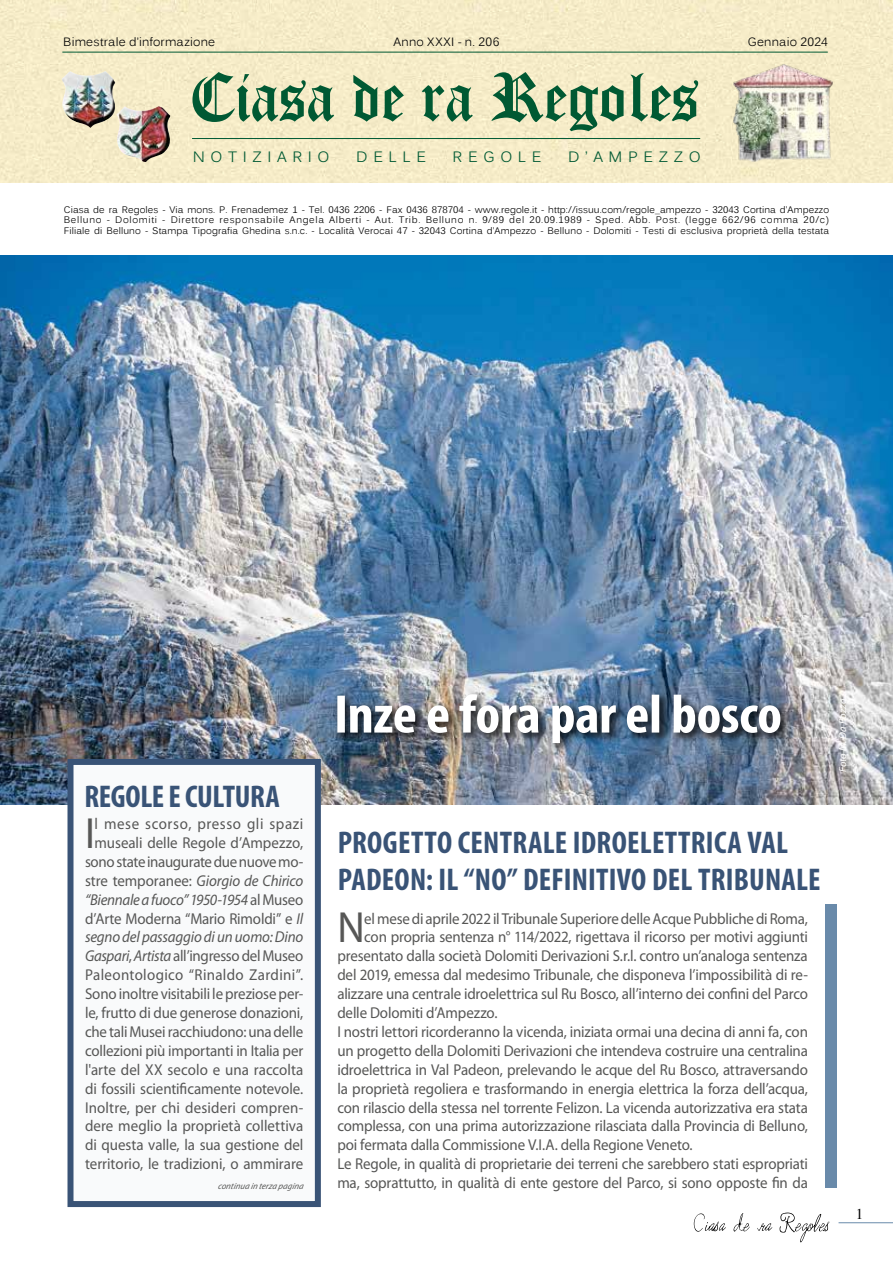
<style>
.page{position:relative;width:893px;height:1263px;background:#fff}
.page>*{position:absolute;margin:0;border:0;box-sizing:border-box;transform-origin:0 0}
.t1{font:43.8px "Myriad Pro";color:#575756;scale:.95 1}
.t2{font:700 condensed 31.5px/37.8px "Myriad Pro";letter-spacing:.005em;color:#395376}
.t3{font:15.75px/18.9px "Myriad Pro";letter-spacing:-.01em;color:#575756;text-align:right;scale:.95 1}
.t4{font:15px "Kalinga";letter-spacing:.375em;color:#005933}
.t5{font:15px "Times";color:#000}
.t6{font:12px "Kalinga";letter-spacing:.015em;color:#000}
.t7{font:italic 10.5px "Myriad Pro";letter-spacing:.005em;color:#fff}
.t8{font:9.45px/10.5px "Kalinga";letter-spacing:.01em;color:#000;text-align:justify}
.t9{font:italic 9px "Myriad Pro";color:#575756;scale:.95 1}
.s1{font-style:italic}
</style>
<div class="page">
<hr style="left:838px;top:1222px;width:55px;height:1px;background:#698aaa">
<svg style="left:694px;top:1212px;width:135px;height:30px"></svg>
<img style="left:0;top:256px;width:893px;height:549px">
<div style="left:0;top:0;width:893px;height:183px;background:#f6ecc8"></div>
<hr style="left:192px;top:138px;width:508px;height:1px;background:#005933">
<hr style="left:62px;top:52px;width:766px;height:1px;background:#005933">
<img style="left:732px;top:64px;width:102px;height:98px">
<img style="left:62px;top:71px;width:53px;height:57px">
<img style="left:117px;top:106px;width:53px;height:56px">
<svg style="left:192px;top:72px;width:506px;height:59px;background:#b3c49f"></svg>
<div style="left:826px;top:905px;width:11px;height:283px;background:#698aaa"></div>
<div style="left:333px;top:690px;width:459px;height:64px;background:#000;opacity:.7"></div>
<img style="left:337px;top:694px;width:443px;height:49px">
<div style="left:68px;top:759px;width:253px;height:448px;background:#f9fafb;border:6px solid #395376"></div>
<p class="t6" style="left:63px;top:34px;width:154px">Bimestrale d’informazione</p>
<p class="t6" style="left:394px;top:34px;width:107px">Anno XXXI - n. 206</p>
<p class="t6" style="left:748px;top:34px;width:81px">Gennaio 2024</p>
<p class="t4" style="left:193px;top:147px;width:138px">NOTIZIARIO</p>
<p class="t4" style="left:356px;top:147px;width:71px">DELLE</p>
<p class="t4" style="left:453px;top:147px;width:90px">REGOLE</p>
<p class="t4" style="left:568px;top:147px;width:134px">D’AMPEZZO</p>
<p class="t8" style="left:64px;top:205px;width:767px">Ciasa de ra Regoles - Via mons. P. Frenademez 1 - Tel. 0436 2206 - Fax 0436 878704 - www.regole.it - http://issuu.com/regole_ampezzo - 32043 Cortina d’Ampezzo Belluno - Dolomiti - Direttore responsabile Angela Alberti - Aut. Trib. Belluno n. 9/89 del 20.09.1989 - Sped. Abb. Post. (legge 662/96 comma 20/c)<br>Filiale di Belluno - Stampa Tipografia Ghedina s.n.c. - Località Verocai 47 - 32043 Cortina d’Ampezzo - Belluno - Dolomiti - Testi di esclusiva proprietà della testata</p>
<h2 class="t2" style="left:85px;top:777px;width:197px">REGOLE E CULTURA</h2>
<h1 class="t1" style="left:85px;top:806px;width:12px">I</h1>
<p class="t3" style="left:85px;top:814px;width:231px">l mese scorso, presso gli spazi museali delle Regole d’Ampezzo, sono state inaugurate due nuove mo&shy;stre temporanee: <span class="s1">Giorgio de Chirico “Biennale a fuoco” 1950-1954</span> al Museo d’Arte Moderna “Mario Rimoldi” e <span class="s1">Il segno del passaggio di un uomo: Dino Gaspari</span>, <span class="s1">Artista</span> all’ingresso del Museo Paleontologico “Rinaldo Zardini”.<br>Sono inoltre visitabili le preziose per&shy;le, frutto di due generose donazioni, che tali Musei racchiudono: una delle collezioni più importanti in Italia per l'arte del XX secolo e una raccolta di fossili scientificamente notevole.<br>Inoltre, per chi desideri compren&shy;dere meglio la proprietà collettiva di questa valle, la sua gestione del territorio, le tradizioni, o ammirare</p>
<p class="t9" style="left:218px;top:1180px;width:94px">continua in terza p agina</p>
<p class="t7" style="left:836px;top:772px;width:75px;rotate:-90deg">Foto M. Da Pozzo</p>
<h2 class="t2" style="left:338px;top:822px;width:485px">PROGETTO CENTRALE IDROELETTRICA VAL<br>PADEON: IL “NO” DEFINITIVO DEL TRIBUNALE</h2>
<h1 class="t1" style="left:337px;top:901px;width:30px">N</h1>
<p class="t3" style="left:364px;top:908px;width:469px">el mese di aprile 2022 il Tribunale Superiore delle Acque Pubbliche di Roma,</p>
<p class="t3" style="left:364px;top:927px;width:468px">con propria sentenza n° 114/2022, rigettava il ricorso per motivi aggiunti</p>
<p class="t3" style="left:337px;top:946px;width:497px">presentato dalla società Dolomiti Derivazioni S.r.l. contro un’analoga sentenza</p>
<p class="t3" style="left:337px;top:965px;width:497px">del 2019, emessa dal medesimo Tribunale, che disponeva l’impossibilità di re-</p>
<p class="t3" style="left:337px;top:984px;width:497px">alizzare una centrale idroelettrica sul Ru Bosco, all’interno dei confini del Parco</p>
<p class="t3" style="left:337px;top:1003px;width:170px">delle Dolomiti d’Ampezzo.</p>
<p class="t3" style="left:337px;top:1022px;width:497px">I nostri lettori ricorderanno la vicenda, iniziata ormai una decina di anni fa, con</p>
<p class="t3" style="left:337px;top:1041px;width:497px">un progetto della Dolomiti Derivazioni che intendeva costruire una centralina</p>
<p class="t3" style="left:337px;top:1060px;width:497px">idroelettrica in Val Padeon, prelevando le acque del Ru Bosco, attraversando</p>
<p class="t3" style="left:337px;top:1079px;width:497px">la proprietà regoliera e trasformando in energia elettrica la forza dell’acqua,</p>
<p class="t3" style="left:337px;top:1097px;width:497px">con rilascio della stessa nel torrente Felizon. La vicenda autorizzativa era stata</p>
<p class="t3" style="left:337px;top:1116px;width:497px">complessa, con una prima autorizzazione rilasciata dalla Provincia di Belluno,</p>
<p class="t3" style="left:337px;top:1135px;width:376px">poi fermata dalla Commissione V.I.A. della Regione Veneto.</p>
<p class="t3" style="left:337px;top:1154px;width:497px">Le Regole, in qualità di proprietarie dei terreni che sarebbero stati espropriati</p>
<p class="t3" style="left:337px;top:1173px;width:497px">ma, soprattutto, in qualità di ente gestore del Parco, si sono opposte fin da</p>
<p class="t5" style="left:856px;top:1200px;width:9px">1</p>
</div>
